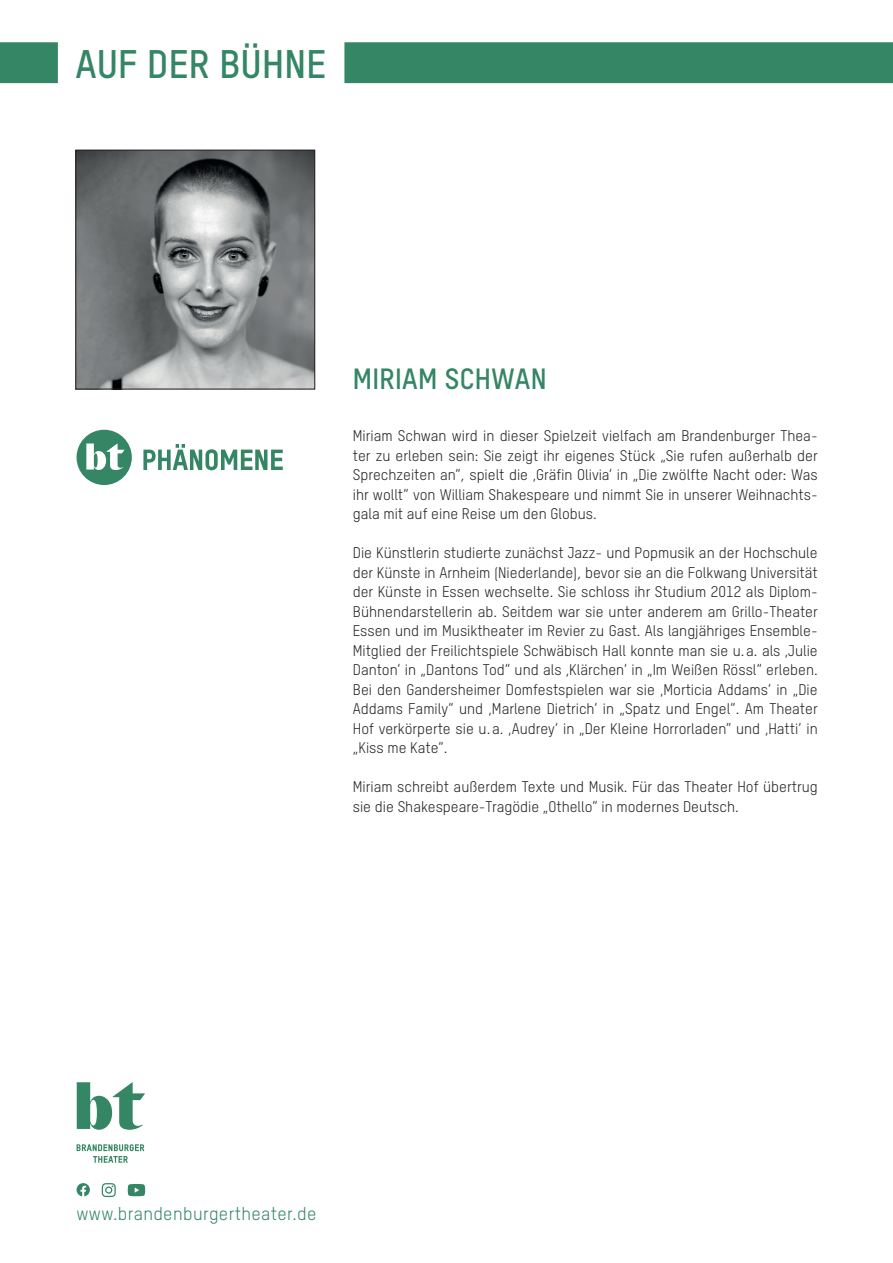
<style>
.page{position:relative;width:893px;height:1263px;background:#fff}
.page>*{position:absolute;margin:0;border:0;box-sizing:border-box;transform-origin:0 0}
.t1{font:38.85px "T Star Pro Bold";letter-spacing:.01em;color:#348665}
.t2{font:28.5px "T Star Pro Bold";letter-spacing:.01em;color:#348665}
.t3{font:18px "T Star Pro Regular";letter-spacing:.02em;color:#348665}
.t4{font:15px/19.5px "T Star Pro Regular";color:#231f20;text-align:justify}
</style>
<div class="page">
<div style="left:0;top:42px;width:58px;height:41px;background:#348665"></div>
<div style="left:344px;top:42px;width:549px;height:41px;background:#348665"></div>
<svg style="left:77px;top:1082px;width:68px;height:48px"></svg>
<svg style="left:77px;top:1144px;width:67px;height:19px"></svg>
<svg style="left:102px;top:1183px;width:14px;height:14px"></svg>
<svg style="left:77px;top:1183px;width:13px;height:13px"></svg>
<svg style="left:128px;top:1184px;width:17px;height:12px"></svg>
<svg style="left:77px;top:430px;width:55px;height:55px"></svg>
<svg style="left:143px;top:444px;width:140px;height:26px"></svg>
<img style="left:78px;top:152px;width:235px;height:235px">
<div style="left:76px;top:150px;width:239px;height:239px;border:1px solid #231f20"></div>
<h1 class="t1" style="left:75px;top:35px;width:252px">AUF DER BÜHNE</h1>
<h2 class="t2" style="left:353px;top:358px;width:195px">MIRIAM SCHWAN</h2>
<p class="t4" style="left:353px;top:425px;width:466px">Miriam Schwan wird in dieser Spielzeit vielfach am Brandenburger Thea&shy;ter zu erleben sein: Sie zeigt ihr eigenes Stück „Sie rufen außerhalb der Sprechzeiten an“, spielt die ‚Gräfin Olivia‘ in „Die zwölfte Nacht oder: Was ihr wollt“ von William Shakespeare und nimmt Sie in unserer Weihnachts&shy;gala mit auf eine Reise um den Globus.</p>
<p class="t4" style="left:353px;top:542px;width:466px">Die Künstlerin studierte zunächst Jazz- und Popmusik an der Hochschule der Künste in Arnheim (Niederlande), bevor sie an die Folkwang Universität der Künste in Essen wechselte. Sie schloss ihr Studium 2012 als Diplom-Bühnendarstellerin ab. Seitdem war sie unter anderem am Grillo-Theater Essen und im Musiktheater im Revier zu Gast. Als langjähriges Ensemble-Mitglied der Freilichtspiele Schwäbisch Hall konnte man sie u.a. als ‚Julie Danton‘ in „Dantons Tod“ und als ‚Klärchen‘ in „Im Weißen Rössl“ erleben.<br>Bei den Gandersheimer Domfestspielen war sie ‚Morticia Addams‘ in „Die Addams Family“ und ‚Marlene Dietrich‘ in „Spatz und Engel“. Am Theater Hof verkörperte sie u.a. ‚Audrey‘ in „Der Kleine Horrorladen“ und ‚Hatti‘ in „Kiss me Kate“.</p>
<p class="t4" style="left:353px;top:776px;width:466px">Miriam schreibt außerdem Texte und Musik. Für das Theater Hof übertrug sie die Shakespeare-Tragödie „Othello“ in modernes Deutsch.</p>
<p class="t3" style="left:77px;top:1201px;width:241px">www.brandenburgertheater.de</p>
</div>
